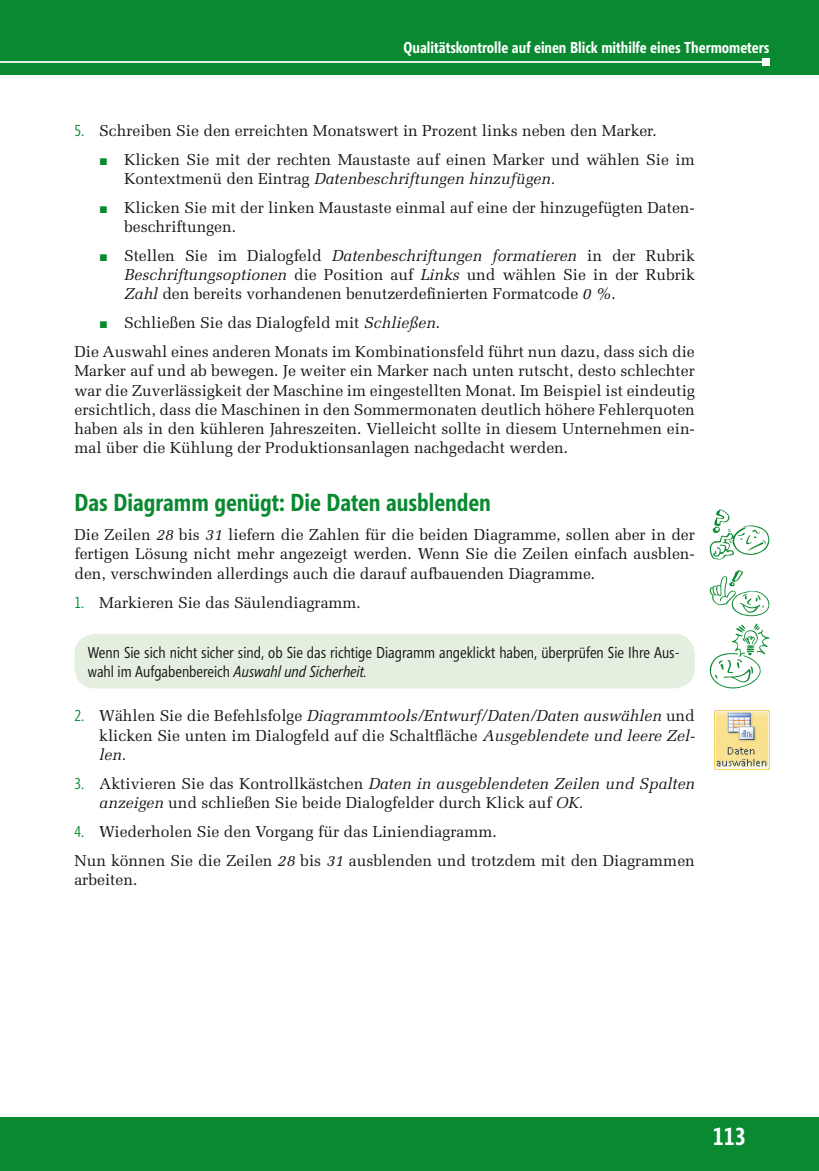
<style>
.page{position:relative;width:819px;height:1171px;background:#fff}
.page>*{position:absolute;margin:0;border:0;box-sizing:border-box;transform-origin:0 0}
.t1{font:700 24.5px "Segoe Condensed";color:#098a30}
.t2{font:700 24.5px "Segoe Condensed";color:#fff}
.t3{font:15.75px/19.2px "Melior";color:#151616}
.t4{font:15.75px/19.2px "Segoe Condensed";color:#151616}
.t5{font:700 15.75px "Segoe Condensed";color:#fff}
.s1{font-family:"Segoe Condensed";color:#098a30}
.s2{font-style:italic}
</style>
<div class="page">
<div style="left:0;top:0;width:819px;height:75px;background:#098a30"></div>
<div style="left:0;top:1117px;width:819px;height:54px;background:#098a30"></div>
<hr style="left:0;top:61px;width:765px;height:2px;background:#fff">
<div style="left:762px;top:59px;width:7px;height:7px;background:#fff"></div>
<svg style="left:709px;top:509px;width:60px;height:50px"></svg>
<svg style="left:709px;top:570px;width:60px;height:46px"></svg>
<div style="left:74px;top:634px;width:620px;height:54px;background:#e5efe0;border-radius:21px"></div>
<svg style="left:709px;top:624px;width:60px;height:64px"></svg>
<img style="left:714px;top:710px;width:55px;height:59px">
<p class="t5" style="left:403px;top:38px;width:367px">Qualitätskontrolle auf einen Blick mithilfe eines Thermometers</p>
<p class="t3" style="left:124px;top:116px;width:572px;line-height:28.9px;text-indent:-50px"><span class="s1">5.</span> Schreiben Sie den erreichten Monatswert in Prozent links neben den Marker.<br>Klicken Sie mit der rechten Maustaste auf einen Marker und wählen Sie im</p>
<p class="t3" style="left:124px;top:164px;width:572px;line-height:28.9px">Kontextmenü den Eintrag <span class="s2">Datenbeschriftungen hinzufügen.<br></span>Klicken Sie mit der linken Maustaste einmal auf eine der hinzugefügten Daten-</p>
<p class="t3" style="left:124px;top:212px;width:572px;line-height:28.9px">beschriftungen.<br>Stellen Sie im Dialogfeld <span class="s2">Datenbeschriftungen formatieren</span> in der Rubrik</p>
<p class="t3" style="left:124px;top:265px;width:572px"><span class="s2">Beschriftungsoptionen</span> die Position auf <span class="s2">Links</span> und wählen Sie in der Rubrik<br><span class="s2">Zahl</span> den bereits vorhandenen benutzerdefinierten Formatcode <span class="s2">0 %</span>.</p>
<p class="t3" style="left:74px;top:309px;width:622px;line-height:28.9px;text-indent:50px">Schließen Sie das Dialogfeld mit <span class="s2">Schließen</span>.<br>Die Auswahl eines anderen Monats im Kombinationsfeld führt nun dazu, dass sich die</p>
<p class="t3" style="left:74px;top:361px;width:622px;text-align:justify">Marker auf und ab bewegen. Je weiter ein Marker nach unten rutscht, desto schlechter war die Zuverlässigkeit der Maschine im eingestellten Monat. Im Beispiel ist eindeutig ersichtlich, dass die Maschinen in den Sommermonaten deutlich höhere Fehlerquoten haben als in den kühleren Jahreszeiten. Vielleicht sollte in diesem Unternehmen ein&shy;mal über die Kühlung der Produktionsanlagen nachgedacht werden.</p>
<h1 class="t1" style="left:74px;top:488px;width:418px">Das Diagramm genügt: Die Daten ausblenden</h1>
<p class="t3" style="left:74px;top:525px;width:622px;text-align:justify">Die Zeilen <span class="s2">28</span> bis <span class="s2">31</span> liefern die Zahlen für die beiden Diagramme, sollen aber in der fertigen Lösung nicht mehr angezeigt werden. Wenn Sie die Zeilen einfach ausblen&shy;den, verschwinden allerdings auch die darauf aufbauenden Diagramme.</p>
<p class="t3" style="left:74px;top:592px;width:288px"><span class="s1">1.</span> Markieren Sie das Säulendiagramm.</p>
<p class="t4" style="left:88px;top:642px;width:593px">Wenn Sie sich nicht sicher sind, ob Sie das richtige Diagramm angeklickt haben, überprüfen Sie Ihre Aus&shy;wahl im Aufgabenbereich <span class="s2">Auswahl und Sicherheit.</span></p>
<p class="t3" style="left:99px;top:706px;width:597px;text-align:justify;text-indent:-25px"><span class="s1">2.</span> Wählen Sie die Befehlsfolge <span class="s2">Diagrammtools/Entwurf/Daten/Daten auswählen</span> und klicken Sie unten im Dialogfeld auf die Schaltfläche <span class="s2">Ausgeblendete und leere Zel&shy;len.</span></p>
<p class="t3" style="left:99px;top:774px;width:597px;text-indent:-25px"><span class="s1">3.</span> Aktivieren Sie das Kontrollkästchen <span class="s2">Daten in ausgeblendeten Zeilen und Spalten anzeigen</span> und schließen Sie beide Dialogfelder durch Klick auf <span class="s2">OK.</span></p>
<p class="t3" style="left:74px;top:817px;width:622px;line-height:28.9px"><span class="s1">4.</span> Wiederholen Sie den Vorgang für das Liniendiagramm.<br>Nun können Sie die Zeilen <span class="s2">28</span> bis <span class="s2">31</span> ausblenden und trotzdem mit den Diagrammen</p>
<p class="t3" style="left:74px;top:870px;width:64px">arbeiten.</p>
<h1 class="t2" style="left:712px;top:1122px;width:34px">113</h1>
</div>
